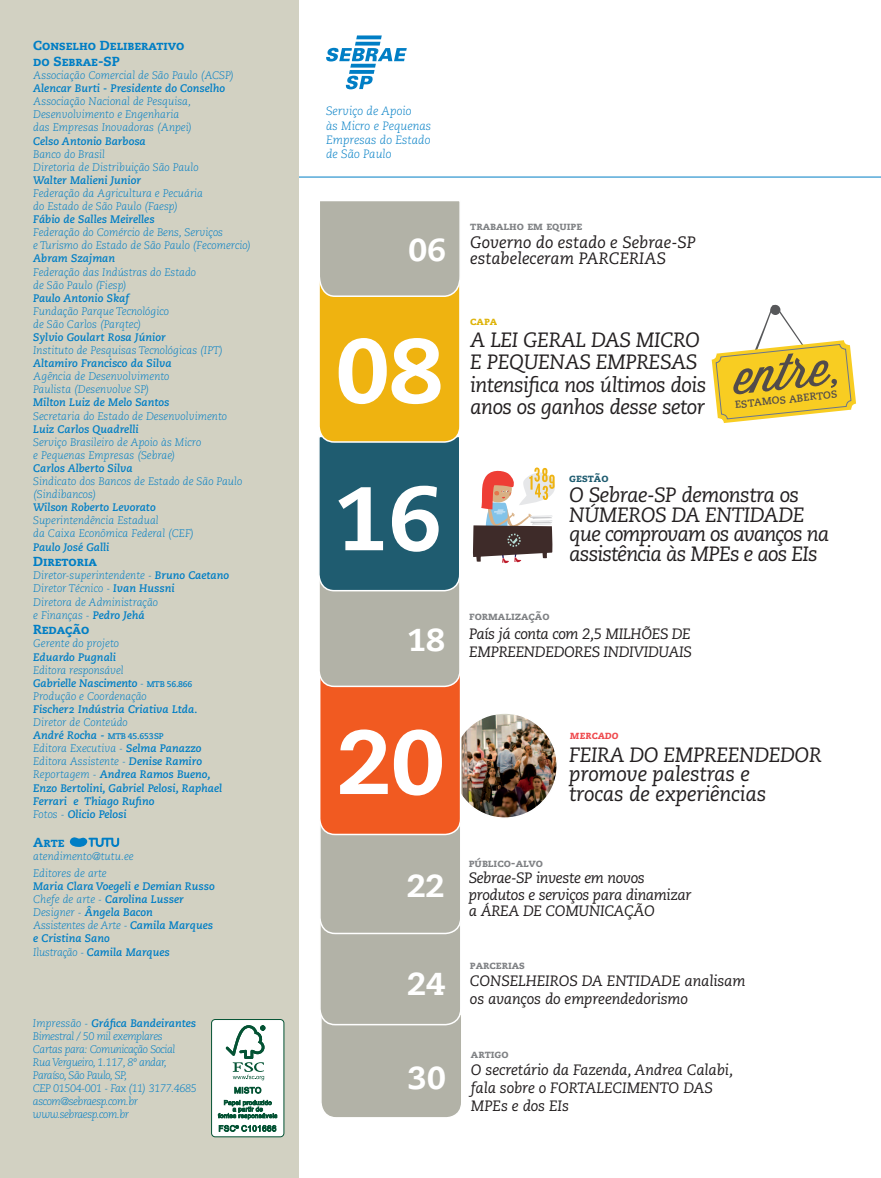
<style>
.page{position:relative;width:881px;height:1178px;background:#fff}
.page>*{position:absolute;margin:0;border:0;box-sizing:border-box;transform-origin:0 0}
.t1{font:800 90px "Caecilia";color:#fff}
.t2{font:48.15px "Wisdom Script AI";color:#524c4b}
.t3{font:800 31.65px "Caecilia";color:#fff}
.t4{font:italic 20.7px/19.5px "Caecilia";letter-spacing:-.025em;color:#231f20}
.t5{font:italic 16.5px/16.5px "Caecilia";color:#231f20}
.t6{font:italic 15px/18px "Caecilia";letter-spacing:-.025em;color:#231f20}
.t7{font:13.05px/15.8px "Caecilia Heavy SC";color:#007ec5}
.t8{font:italic 300 12px/14.4px "Caecilia";color:#007ec5}
.t9{font:11.4px "Caecilia Heavy SC";color:#808285}
.t10{font:11.4px "Caecilia Heavy Italic SC";color:#ef4b4f}
.t11{font:11.4px "Caecilia Heavy SC";color:#1f5c70}
.t12{font:11.4px "Caecilia Heavy SC";color:#deb308}
.t13{font:italic 300 10.95px/13px "Caecilia";color:#007ec5}
.t14{font:10.95px/13px "Caecilia Bold Italic Os F";color:#007ec5}
.t15{font:italic 300 10.95px/13px "Caecilia";letter-spacing:-.04em;color:#007ec5}
.t16{font:italic 300 10.95px "Caecilia";letter-spacing:-.02em;color:#007ec5}
.t17{font:700 10.2px "Caecilia";color:#524c4b}
.s1{font-family:"Caecilia Bold Italic Os F";font-weight:400;font-style:normal}
.s2{font-family:"Caecilia";font-weight:300;font-style:italic}
.s3{font-family:"Caecilia";font-weight:700;font-size:8.25px}
.s4{font-weight:800;font-style:normal;font-size:31.65px;color:#fff}
</style>
<div class="page">
<img style="left:463px;top:715px;width:91px;height:101px">
<hr style="left:299px;top:177px;width:581px;height:1px;background:#007ec5">
<div style="left:0;top:0;width:299px;height:1178px;background:#d2d1c2"></div>
<div style="left:211px;top:1019px;width:73px;height:118px;background:#fff;border-radius:4px"></div>
<div style="left:211px;top:1019px;width:73px;height:118px;border:1px solid #045334;border-radius:4px"></div>
<svg style="left:225px;top:1025px;width:40px;height:55px"></svg>
<svg style="left:234px;top:1086px;width:27px;height:7px"></svg>
<svg style="left:218px;top:1100px;width:59px;height:19px"></svg>
<svg style="left:219px;top:1125px;width:57px;height:7px"></svg>
<svg style="left:326px;top:35px;width:80px;height:54px"></svg>
<svg style="left:70px;top:837px;width:49px;height:10px"></svg>
<svg style="left:319px;top:201px;width:144px;height:916px;background:#b6a17f"></svg>
<svg style="left:711px;top:305px;width:144px;height:118px"></svg>
<svg style="left:472px;top:467px;width:83px;height:96px"></svg>
<p class="t7" style="left:33px;top:38px;width:153px">Conselho Deliberativo do Sebrae-SP</p>
<p class="t13" style="left:33px;top:69px;width:203px">Associação Comercial de São Paulo (ACSP)</p>
<p class="t14" style="left:33px;top:82px;width:193px">Alencar Burti - Presidente do Conselho</p>
<p class="t13" style="left:33px;top:95px;width:161px">Associação Nacional de Pesquisa,<br>Desenvolvimento e Engenharia das Empresas Inovadoras (Anpei)</p>
<p class="t14" style="left:33px;top:134px;width:114px">Celso Antonio Barbosa</p>
<p class="t13" style="left:33px;top:148px;width:167px">Banco do Brasil<br>Diretoria de Distribuição São Paulo</p>
<p class="t14" style="left:33px;top:174px;width:109px">Walter Malieni Junior</p>
<p class="t13" style="left:33px;top:187px;width:171px">Federação da Agricultura e Pecuária do Estado de São Paulo (Faesp)</p>
<p class="t14" style="left:33px;top:213px;width:123px">Fábio de Salles Meirelles</p>
<p class="t13" style="left:33px;top:226px;width:220px">Federação do Comércio de Bens, Serviços<br>e Turismo do Estado de São Paulo (Fecomercio)</p>
<p class="t14" style="left:33px;top:252px;width:83px">Abram Szajman</p>
<p class="t13" style="left:33px;top:265px;width:164px">Federação das Indústras do Estado de São Paulo (Fiesp)</p>
<p class="t14" style="left:33px;top:292px;width:97px">Paulo Antonio Skaf</p>
<p class="t13" style="left:33px;top:305px;width:137px">Fundação Parque Tecnológico de São Carlos (Parqtec)</p>
<p class="t14" style="left:33px;top:331px;width:134px">Sylvio Goulart Rosa Júnior</p>
<p class="t13" style="left:33px;top:344px;width:191px">Instituto de Pesquisas Tecnológicas (IPT)</p>
<p class="t14" style="left:33px;top:357px;width:140px">Altamiro Francisco da Silva</p>
<p class="t13" style="left:33px;top:370px;width:138px">Agência de Desenvolvimento<br>Paulista (Desenvolve SP)</p>
<p class="t14" style="left:33px;top:396px;width:138px">Milton Luiz de Melo Santos</p>
<p class="t13" style="left:33px;top:409px;width:195px">Secretaria do Estado de Desenvolvimento</p>
<p class="t14" style="left:33px;top:422px;width:107px">Luiz Carlos Quadrelli</p>
<p class="t13" style="left:33px;top:436px;width:170px">Serviço Brasileiro de Apoio às Micro e Pequenas Empresas (Sebrae)</p>
<p class="t14" style="left:33px;top:462px;width:101px">Carlos Alberto Silva</p>
<p class="t13" style="left:33px;top:475px;width:210px">Sindicato dos Bancos de Estado de São Paulo (Sindibancos)</p>
<p class="t14" style="left:33px;top:501px;width:124px">Wilson Roberto Levorato</p>
<p class="t13" style="left:33px;top:514px;width:163px">Superintendência Estadual<br>da Caixa Econômica Federal (CEF)</p>
<p class="t14" style="left:33px;top:540px;width:78px">Paulo José Galli</p>
<p class="t7" style="left:33px;top:554px;width:65px">Diretoria</p>
<p class="t13" style="left:33px;top:569px;width:197px">Diretor-superintendente - <span class="s1">Bruno Caetano<br></span>Diretor Técnico - <span class="s1">Ivan Hussni<br></span>Diretora de Administração<br>e Finanças - <span class="s1">Pedro Jehá</span></p>
<p class="t7" style="left:33px;top:622px;width:58px">Redação</p>
<p class="t13" style="left:33px;top:637px;width:87px">Gerente do projeto</p>
<p class="t14" style="left:33px;top:650px;width:84px">Eduardo Pugnali</p>
<p class="t13" style="left:33px;top:664px;width:92px">Editora responsável</p>
<p class="t14" style="left:33px;top:677px;width:161px">Gabrielle Nascimento <span class="s2">-</span> <span class="s3">MTB 56.866</span></p>
<p class="t13" style="left:33px;top:690px;width:115px">Produção e Coordenação</p>
<p class="t14" style="left:33px;top:703px;width:166px">Fischer2 Indústria Criativa Ltda.</p>
<p class="t13" style="left:33px;top:716px;width:96px">Diretor de Conteúdo</p>
<p class="t14" style="left:33px;top:729px;width:132px">André Rocha - <span class="s3">MTB 45.653SP</span></p>
<p class="t13" style="left:33px;top:742px;width:170px">Editora Executiva - <span class="s1">Selma Panazzo<br></span>Editora Assistente - <span class="s1">Denise Ramiro</span></p>
<p class="t14" style="left:33px;top:768px;width:190px"><span class="s2">Reportagem -</span> Andrea Ramos Bueno,<br>Enzo Bertolini, Gabriel Pelosi, Raphael<br>Ferrari e Thiago Rufino<br><span class="s2">Fotos -</span> Olicio Pelosi</p>
<p class="t7" style="left:33px;top:834px;width:33px">Arte</p>
<p class="t13" style="left:33px;top:847px;width:102px;line-height:17.4px">atendimento@tutu.ee<br>Editores de arte</p>
<p class="t14" style="left:33px;top:880px;width:183px">Maria Clara Voegeli e Demian Russo<br><span class="s2">Chefe de arte -</span> Carolina Lusser<br><span class="s2">Designer -</span> Ângela Bacon</p>
<p class="t16" style="left:33px;top:919px;width:181px">Assistentes de Arte - <span class="s1">Camila Marques</span></p>
<p class="t14" style="left:33px;top:932px;width:138px">e Cristina Sano<br><span class="s2">Ilustração -</span> Camila Marques</p>
<p class="t14" style="left:33px;top:1016px;width:164px"><span class="s2">Impressão -</span> Gráfica Bandeirantes</p>
<p class="t15" style="left:33px;top:1030px;width:165px">Bimestral / 50 mil exemplares<br>Cartas para: Comunicação Social<br>Rua Vergueiro, 1.117, 8º andar,<br>Paraíso, São Paulo, SP,<br>CEP 01504-001 - Fax (11) 3177.4685 ascom@sebraesp.com.br www.sebraesp.com.br</p>
<p class="t8" style="left:326px;top:104px;width:106px">Serviço de Apoio<br>às Micro e Pequenas<br>Empresas do Estado de São Paulo</p>
<h3 class="t3" style="left:408px;top:230px;width:39px">06</h3>
<h1 class="t1" style="left:336px;top:315px;width:108px">08</h1>
<h1 class="t1" style="left:334px;top:463px;width:108px">16</h1>
<p class="t9" style="left:470px;top:219px;width:113px">trabalho em equipe</p>
<h3 class="t5" style="left:470px;top:234px;width:227px">Governo do estado e Sebrae-SP estabeleceram PARCERIAS</h3>
<p class="t12" style="left:470px;top:314px;width:28px">capa</p>
<h3 class="t4" style="left:470px;top:330px;width:80px">A Lei Geral</h3>
<h3 class="t4" style="left:591px;top:330px;width:14px">das</h3>
<h3 class="t4" style="left:635px;top:330px;width:31px">Micro</h3>
<h3 class="t4" style="left:470px;top:353px;width:68px">e Pequenas</h3>
<h3 class="t4" style="left:470px;top:351px;width:237px;line-height:22.5px;text-indent:125px">Empresas intensifica nos últimos dois anos os ganhos desse setor</h3>
<h2 class="t2" style="left:729px;top:340px;width:102px;rotate:-6deg">entre,</h2>
<p class="t17" style="left:734px;top:399px;width:103px;rotate:-6deg">est amos abert os</p>
<p class="t11" style="left:569px;top:470px;width:41px">gestão</p>
<h3 class="t4" style="left:569px;top:486px;width:261px">O Sebrae-SP demonstra os<br>NÚMEROS DA ENTIDADE que comprovam os avanços na assistência às MPEs e aos EIs</h3>
<p class="t9" style="left:469px;top:609px;width:82px">formalização</p>
<h3 class="t6" style="left:407px;top:625px;width:286px;text-align:right"><span class="s4">18</span> País já conta com 2,5 MILHÕES DE<br>EMPREENDEDORES INDIVIDUAIS</h3>
<h1 class="t1" style="left:338px;top:707px;width:108px">20</h1>
<h3 class="t3" style="left:407px;top:866px;width:39px">22</h3>
<h3 class="t3" style="left:407px;top:964px;width:39px">24</h3>
<h3 class="t3" style="left:408px;top:1059px;width:39px">30</h3>
<p class="t10" style="left:569px;top:728px;width:50px">mercado</p>
<h3 class="t4" style="left:569px;top:745px;width:254px">FEIRA DO EMPREENDEDOR promove palestras e<br>trocas de experiências</h3>
<p class="t9" style="left:468px;top:856px;width:76px">público-alvo</p>
<h3 class="t6" style="left:468px;top:870px;width:224px;line-height:16.5px">Sebrae-SP investe em novos produtos e serviços para dinamizar a ÁREA DE COMUNICAÇÃO</h3>
<p class="t9" style="left:470px;top:957px;width:56px">parcerias</p>
<h3 class="t6" style="left:470px;top:972px;width:11px">consel</h3>
<h3 class="t6" style="left:525px;top:972px;width:20px">heiros</h3>
<h3 class="t6" style="left:581px;top:972px;width:36px">da entidade</h3>
<h3 class="t6" style="left:470px;top:972px;width:277px;text-indent:214px">analisam os avanços do empreendedorismo</h3>
<p class="t9" style="left:470px;top:1046px;width:39px">artigo</p>
<h3 class="t6" style="left:470px;top:1061px;width:264px">O secretário da Fazenda, Andrea Calabi, fala sobre o FORTALECIMENTO DAS<br>MPEs e dos EIs</h3>
</div>
